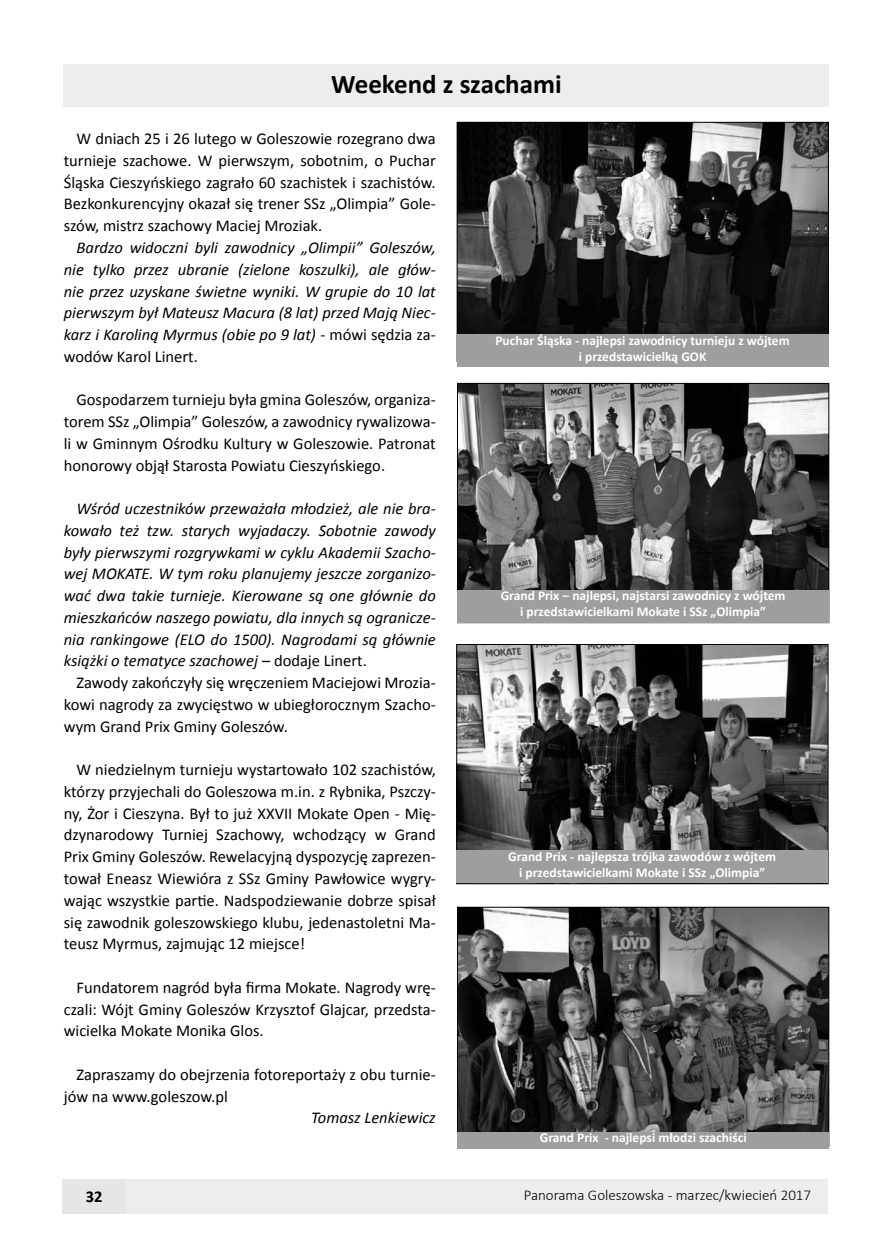
<style>
.page{position:relative;width:893px;height:1255px;background:#fff}
.page>*{position:absolute;margin:0;border:0;box-sizing:border-box;transform-origin:0 0}
.t1{font:700 27px "Calibri";color:#000}
.t2{font:16.5px/21.8px "Calibri";color:#000;text-align:justify}
.t3{font:italic 16.5px/21.8px "Calibri";color:#000;text-align:justify}
.t4{font:700 16.5px "Calibri";color:#000}
.t5{font:300 15px "Calibri";color:#000}
.t6{font:700 13.5px/16.2px "Calibri";color:#fff;text-align:center}
.s1{font-style:normal}
</style>
<div class="page">
<div style="left:65px;top:1179px;width:763px;height:34px;background:#eceded"></div>
<div style="left:62px;top:1179px;width:64px;height:34px;background:#e5e6e6"></div>
<div style="left:64px;top:64px;width:765px;height:42px;background:#eceded"></div>
<img style="left:459px;top:124px;width:368px;height:210px">
<img style="left:459px;top:385px;width:368px;height:204px">
<div style="left:457px;top:383px;width:372px;height:240px;border:1px solid #000"></div>
<img style="left:458px;top:646px;width:368px;height:204px">
<div style="left:456px;top:644px;width:372px;height:240px;border:1px solid #000"></div>
<img style="left:459px;top:908px;width:368px;height:224px">
<div style="left:457px;top:334px;width:371px;height:33px;background:#9c9e9f"></div>
<div style="left:457px;top:589px;width:372px;height:33px;background:#9c9e9f"></div>
<div style="left:456px;top:850px;width:372px;height:33px;background:#9c9e9f"></div>
<div style="left:457px;top:1132px;width:372px;height:16px;background:#9c9e9f"></div>
<h1 class="t1" style="left:331px;top:66px;width:232px">Weekend z szachami</h1>
<p class="t2" style="left:64px;top:128px;width:374px;text-indent:13px">W dniach 25 i 26 lutego w Goleszowie rozegrano dwa turnieje szachowe. W pierwszym, sobotnim, o Puchar Śląska Cieszyńskiego zagrało 60 szachistek i szachistów.<br>Bezkonkurencyjny okazał się trener SSz „Olimpia” Gole&shy;szów, mistrz szachowy Maciej Mroziak.</p>
<p class="t3" style="left:64px;top:236px;width:374px;text-indent:13px">Bardzo widoczni byli zawodnicy „Olimpii” Goleszów, nie tylko przez ubranie (zielone koszulki), ale głów&shy;nie przez uzyskane świetne wyniki. W grupie do 10 lat pierwszym był Mateusz Macura (8 lat) przed Mają Niec&shy;karz i Karoliną Myrmus (obie po 9 lat) <span class="s1">- mówi sędzia za&shy;wodów Karol Linert.</span></p>
<p class="t2" style="left:64px;top:389px;width:374px;text-indent:13px">Gospodarzem turnieju była gmina Goleszów, organiza&shy;torem SSz „Olimpia” Goleszów, a zawodnicy rywalizowa&shy;li w Gminnym Ośrodku Kultury w Goleszowie. Patronat honorowy objął Starosta Powiatu Cieszyńskiego.</p>
<p class="t3" style="left:64px;top:497px;width:374px;text-indent:13px">Wśród uczestników przeważała młodzież, ale nie bra&shy;kowało też tzw. starych wyjadaczy. Sobotnie zawody były pierwszymi rozgrywkami w cyklu Akademii Szacho&shy;wej MOKATE. W tym roku planujemy jeszcze zorganizo&shy;wać dwa takie turnieje. Kierowane są one głównie do mieszkańców naszego powiatu, dla innych są ogranicze&shy;nia rankingowe (ELO do 1500). Nagrodami są głównie książki o tematyce szachowej <span class="s1">– dodaje Linert.</span></p>
<p class="t2" style="left:64px;top:672px;width:374px;text-indent:13px">Zawody zakończyły się wręczeniem Maciejowi Mrozia&shy;kowi nagrody za zwycięstwo w ubiegłorocznym Szacho&shy;wym Grand Prix Gminy Goleszów.</p>
<p class="t2" style="left:64px;top:759px;width:374px;text-indent:13px">W niedzielnym turnieju wystartowało 102 szachistów, którzy przyjechali do Goleszowa m.in. z Rybnika, Pszczy&shy;ny, Żor i Cieszyna. Był to już XXVII Mokate Open - Mię&shy;dzynarodowy Turniej Szachowy, wchodzący w Grand Prix Gminy Goleszów. Rewelacyjną dyspozycję zaprezen&shy;tował Eneasz Wiewióra z SSz Gminy Pawłowice wygry&shy;wając wszystkie partie. Nadspodziewanie dobrze spisał się zawodnik goleszowskiego klubu, jedenastoletni Ma&shy;teusz Myrmus, zajmując 12 miejsce!</p>
<p class="t2" style="left:64px;top:976px;width:374px;text-indent:13px">Fundatorem nagród była firma Mokate. Nagrody wrę&shy;czali: Wójt Gminy Goleszów Krzysztof Glajcar, przedsta&shy;wicielka Mokate Monika Glos.</p>
<p class="t2" style="left:64px;top:1063px;width:374px;text-indent:13px">Zapraszamy do obejrzenia fotoreportaży z obu turnie&shy;jów na www.goleszow.pl</p>
<p class="t3" style="left:311px;top:1106px;width:126px">Tomasz Lenkiewicz</p>
<p class="t6" style="left:495px;top:332px;width:296px">Puchar Śląska - najlepsi zawodnicy turnieju z wójtem i przedstawicielką GOK</p>
<p class="t6" style="left:501px;top:587px;width:286px">Grand Prix – najlepsi, najstarsi zawodnicy z wójtem i przedstawicielkami Mokate i SSz „Olimpia”</p>
<p class="t6" style="left:508px;top:848px;width:269px">Grand Prix - najlepsza trójka zawodów z wójtem i przedstawicielkami Mokate i SSz „Olimpia”</p>
<p class="t6" style="left:540px;top:1129px;width:208px">Grand Prix - najlepsi młodzi szachiści</p>
<p class="t4" style="left:86px;top:1185px;width:18px">32</p>
<p class="t5" style="left:524px;top:1185px;width:289px">Panorama Goleszowska - marzec/kwiecień 2017</p>
</div>
